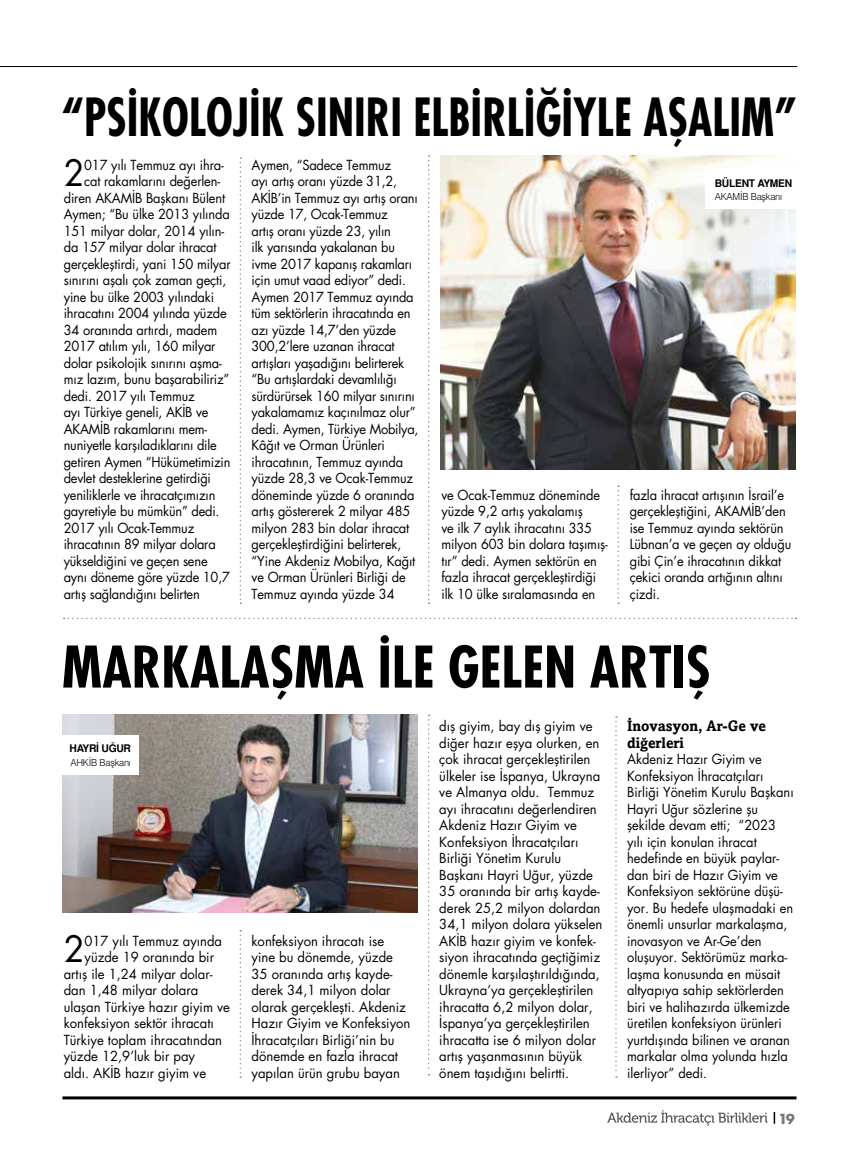
<style>
.page{position:relative;width:851px;height:1149px;background:#fff}
.page>*{position:absolute;margin:0;border:0;box-sizing:border-box;transform-origin:0 0}
.t1{font:55.8px "Futura Cond Bold Tr";color:#000}
.t2{font:51.15px "Futura Cond Bold Tr";color:#000;scale:.9 1}
.t3{font:35.4px "Futura Bookm";color:#000;scale:.96 1}
.t4{font:35.4px "Futura Bookm";color:#000;scale:.95 1}
.t5{font:15px/16.5px "Amasis MT Bold";color:#000;scale:.95 1}
.t6{font:15px "Neutra Disp Titling";color:#77787b}
.t7{font:13.5px/16.5px "Futura Bookm";letter-spacing:-.01em;color:#000;scale:.95 1}
.t8{font:13.5px/16.5px "Futura Bookm";letter-spacing:-.01em;color:#000}
.t9{font:13.5px "Futura Bookm";letter-spacing:-.01em;color:#000;scale:.96 1}
.t10{font:700 10.5px "Helvetica Tr";letter-spacing:-.025em;color:#000}
.t11{font:9.75px "Helvetica Light Normal Tr";letter-spacing:-.025em;color:#000;scale:.95 1}
</style>
<div class="page">
<hr style="left:0;top:66px;width:797px;height:1px;background:#000">
<hr style="left:62px;top:1096px;width:734px;height:3px;background:#000">
<svg style="left:773px;top:1112px;width:2px;height:11px"></svg>
<svg style="left:607px;top:1110px;width:160px;height:15px"></svg>
<svg style="left:428px;top:714px;width:1px;height:361px"></svg>
<svg style="left:239px;top:930px;width:2px;height:147px"></svg>
<svg style="left:615px;top:716px;width:2px;height:361px"></svg>
<svg style="left:64px;top:617px;width:732px;height:2px"></svg>
<svg style="left:428px;top:155px;width:1px;height:449px"></svg>
<svg style="left:617px;top:485px;width:2px;height:119px"></svg>
<svg style="left:239px;top:157px;width:2px;height:446px"></svg>
<img style="left:440px;top:155px;width:355px;height:314px">
<img style="left:62px;top:714px;width:355px;height:198px">
<div style="left:705px;top:170px;width:99px;height:39px;background:#fff"></div>
<div style="left:40px;top:735px;width:99px;height:39px;background:#fff"></div>
<h2 class="t2" style="left:62px;top:84px;width:818px">“Psikolojik sınırı elbirliğiyle aşalım”</h2>
<h3 class="t4" style="left:64px;top:149px;width:23px">2</h3>
<p class="t7" style="left:84px;top:156px;width:149px">017 yılı Temmuz ayı ihra-</p>
<p class="t7" style="left:84px;top:173px;width:145px">cat rakamlarını değerlen-</p>
<p class="t7" style="left:64px;top:189px;width:171px">diren AKAMİB Başkanı Bülent</p>
<p class="t7" style="left:64px;top:206px;width:176px">Aymen; “Bu ülke 2013 yılında</p>
<p class="t7" style="left:64px;top:222px;width:170px">151 milyar dolar, 2014 yılın-</p>
<p class="t7" style="left:64px;top:239px;width:162px">da 157 milyar dolar ihracat</p>
<p class="t7" style="left:64px;top:255px;width:177px">gerçekleştirdi, yani 150 milyar</p>
<p class="t7" style="left:64px;top:272px;width:173px">sınırını aşalı çok zaman geçti,</p>
<p class="t7" style="left:64px;top:288px;width:160px">yine bu ülke 2003 yılındaki</p>
<p class="t7" style="left:64px;top:305px;width:173px">ihracatını 2004 yılında yüzde</p>
<p class="t7" style="left:64px;top:321px;width:163px">34 oranında artırdı, madem</p>
<p class="t7" style="left:64px;top:338px;width:161px">2017 atılım yılı, 160 milyar</p>
<p class="t7" style="left:64px;top:354px;width:168px">dolar psikolojik sınırını aşma-</p>
<p class="t7" style="left:64px;top:371px;width:176px">mız lazım, bunu başarabiliriz”</p>
<p class="t7" style="left:64px;top:387px;width:139px">dedi. 2017 yılı Temmuz</p>
<p class="t7" style="left:64px;top:404px;width:154px">ayı Türkiye geneli, AKİB ve</p>
<p class="t7" style="left:64px;top:420px;width:152px">AKAMİB rakamlarını mem-</p>
<p class="t7" style="left:64px;top:437px;width:163px">nuniyetle karşıladıklarını dile</p>
<p class="t7" style="left:64px;top:453px;width:177px">getiren Aymen “Hükümetimizin</p>
<p class="t7" style="left:64px;top:470px;width:156px">devlet desteklerine getirdiği</p>
<p class="t7" style="left:64px;top:486px;width:161px">yeniliklerle ve ihracatçımızın</p>
<p class="t7" style="left:64px;top:503px;width:165px">gayretiyle bu mümkün” dedi.</p>
<p class="t7" style="left:64px;top:519px;width:139px">2017 yılı Ocak-Temmuz</p>
<p class="t7" style="left:64px;top:536px;width:161px">ihracatının 89 milyar dolara</p>
<p class="t7" style="left:64px;top:552px;width:153px">yükseldiğini ve geçen sene</p>
<p class="t7" style="left:64px;top:569px;width:176px">aynı döneme göre yüzde 10,7</p>
<p class="t7" style="left:64px;top:585px;width:145px">artış sağlandığını belirten</p>
<p class="t7" style="left:251px;top:156px;width:177px">Aymen, “Sadece Temmuz<br>ayı artış oranı yüzde 31,2,<br>AKİB’in Temmuz ayı artış oranı yüzde 17, Ocak-Temmuz<br>artış oranı yüzde 23, yılın<br>ilk yarısında yakalanan bu ivme 2017 kapanış rakamları için umut vaad ediyor” dedi.<br>Aymen 2017 Temmuz ayında tüm sektörlerin ihracatında en azı yüzde 14,7’den yüzde<br>300,2’lere uzanan ihracat artışları yaşadığını belirterek “Bu artışlardaki devamlılığı sürdürürsek 160 milyar sınırını yakalamamız kaçınılmaz olur” dedi. Aymen, Türkiye Mobilya,<br>Kâğıt ve Orman Ürünleri ihracatının, Temmuz ayında yüzde 28,3 ve Ocak-Temmuz döneminde yüzde 6 oranında artış göstererek 2 milyar 485 milyon 283 bin dolar ihracat gerçekleştirdiğini belirterek, “Yine Akdeniz Mobilya, Kağıt ve Orman Ürünleri Birliği de<br>Temmuz ayında yüzde 34</p>
<p class="t10" style="left:714px;top:177px;width:79px">BÜLENT AYMEN</p>
<p class="t11" style="left:714px;top:190px;width:73px">AKAMİB Başkanı</p>
<p class="t7" style="left:441px;top:486px;width:177px">ve Ocak-Temmuz döneminde yüzde 9,2 artış yakalamış<br>ve ilk 7 aylık ihracatını 335 milyon 603 bin dolara taşımış&shy;tır” dedi. Aymen sektörün en fazla ihracat gerçekleştirdiği ilk 10 ülke sıralamasında en</p>
<p class="t7" style="left:629px;top:486px;width:171px">fazla ihracat artışının İsrail’e gerçekleştiğini, AKAMİB’den ise Temmuz ayında sektörün<br>Lübnan’a ve geçen ay olduğu gibi Çin’e ihracatının dikkat çekici oranda artığının altını çizdi.</p>
<h1 class="t1" style="left:62px;top:630px;width:650px">Markalaşma ile gelen artış</h1>
<p class="t10" style="left:69px;top:742px;width:63px">HAYRI UĞUR</p>
<p class="t11" style="left:70px;top:756px;width:65px">AHKİB Başkanı</p>
<h3 class="t3" style="left:64px;top:924px;width:23px">2</h3>
<p class="t9" style="left:85px;top:931px;width:145px">017 yılı Temmuz ayında</p>
<p class="t9" style="left:85px;top:947px;width:136px">yüzde 19 oranında bir</p>
<p class="t8" style="left:64px;top:965px;width:150px">artış ile 1,24 milyar dolar-</p>
<p class="t8" style="left:64px;top:981px;width:136px">dan 1,48 milyar dolara</p>
<p class="t8" style="left:64px;top:998px;width:168px">ulaşan Türkiye hazır giyim ve</p>
<p class="t8" style="left:64px;top:1014px;width:152px">konfeksiyon sektör ihracatı</p>
<p class="t8" style="left:64px;top:1031px;width:160px">Türkiye toplam ihracatından</p>
<p class="t8" style="left:64px;top:1047px;width:133px">yüzde 12,9’luk bir pay</p>
<p class="t8" style="left:64px;top:1064px;width:144px">aldı. AKİB hazır giyim ve</p>
<p class="t8" style="left:251px;top:932px;width:160px">konfeksiyon ihracatı ise yine bu dönemde, yüzde<br>35 oranında artış kayde&shy;derek 34,1 milyon dolar olarak gerçekleşti. Akdeniz<br>Hazır Giyim ve Konfeksiyon<br>İhracatçıları Birliği’nin bu dönemde en fazla ihracat yapılan ürün grubu bayan</p>
<p class="t8" style="left:439px;top:717px;width:165px">dış giyim, bay dış giyim ve diğer hazır eşya olurken, en çok ihracat gerçekleştirilen ülkeler ise İspanya, Ukrayna ve Almanya oldu. Temmuz ayı ihracatını değerlendiren<br>Akdeniz Hazır Giyim ve<br>Konfeksiyon İhracatçıları<br>Birliği Yönetim Kurulu<br>Başkanı Hayri Uğur, yüzde<br>35 oranında bir artış kayde&shy;derek 25,2 milyon dolardan<br>34,1 milyon dolara yükselen<br>AKİB hazır giyim ve konfek&shy;siyon ihracatında geçtiğimiz dönemle karşılaştırıldığında,<br>Ukrayna’ya gerçekleştirilen ihracatta 6,2 milyon dolar,<br>İspanya’ya gerçekleştirilen ihracatta ise 6 milyon dolar artış yaşanmasının büyük önem taşıdığını belirtti.</p>
<p class="t5" style="left:627px;top:717px;width:148px">İnovasyon, Ar-Ge ve diğerleri</p>
<p class="t7" style="left:627px;top:750px;width:177px">Akdeniz Hazır Giyim ve<br>Konfeksiyon İhracatçıları<br>Birliği Yönetim Kurulu Başkanı<br>Hayri Uğur sözlerine şu şekilde devam etti; “2023 yılı için konulan ihracat hedefinde en büyük paylar&shy;dan biri de Hazır Giyim ve<br>Konfeksiyon sektörüne düşü&shy;yor. Bu hedefe ulaşmadaki en önemli unsurlar markalaşma, inovasyon ve Ar-Ge’den oluşuyor. Sektörümüz marka&shy;laşma konusunda en müsait altyapıya sahip sektörlerden biri ve halihazırda ülkemizde üretilen konfeksiyon ürünleri yurtdışında bilinen ve aranan markalar olma yolunda hızla ilerliyor” dedi.</p>
<p class="t6" style="left:780px;top:1108px;width:16px">19</p>
</div>
